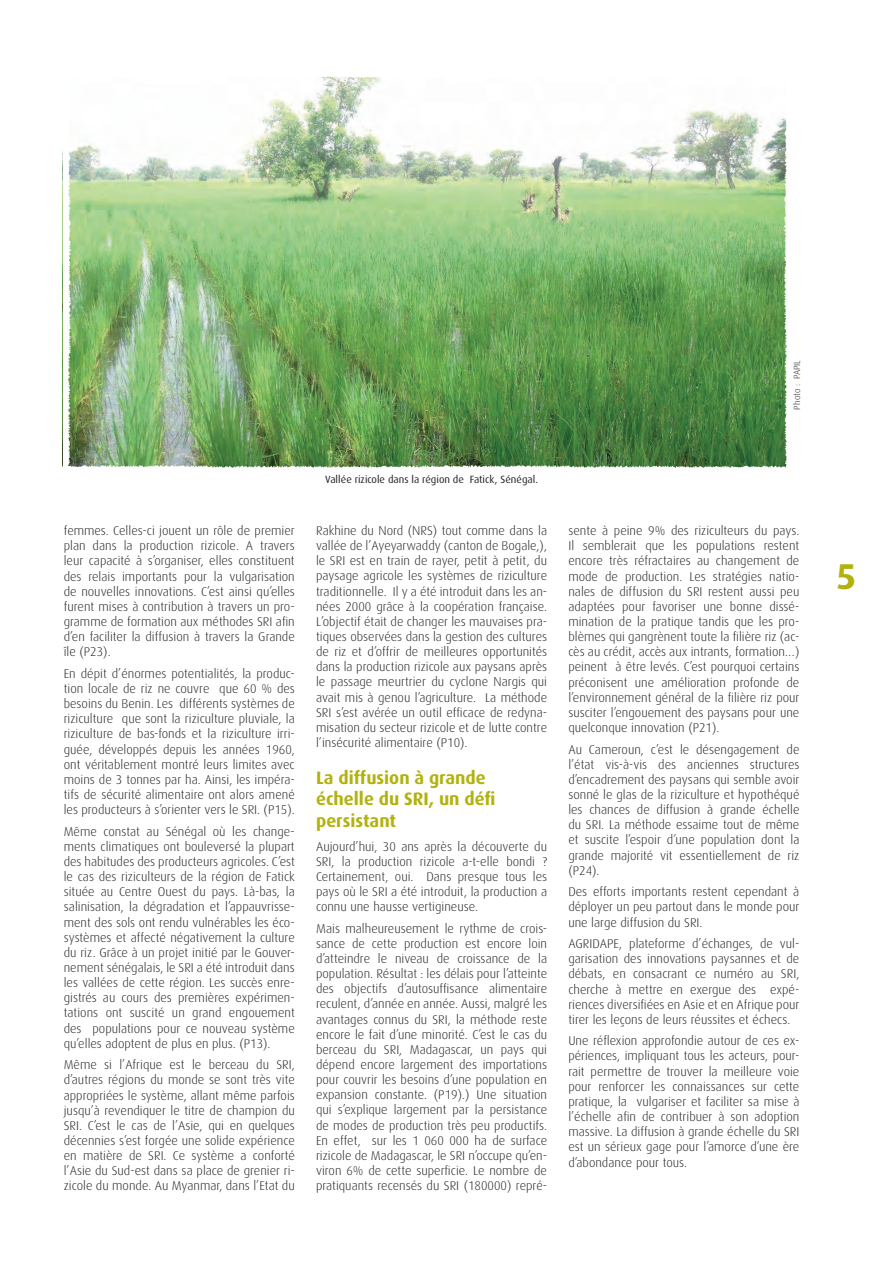
<style>
.page{position:relative;width:893px;height:1263px;background:#fff}
.page>*{position:absolute;margin:0;border:0;box-sizing:border-box;transform-origin:0 0}
.t1{font:700 36px "Dax";color:#b2b20e}
.petitTitre{font:700 18px/21.6px "Dax";color:#b2b20e}
.texte_courant{font:300 12.75px/15.1px "Dax";color:#231f20;text-align:justify}
.legend_texte{font:10.5px "Dax";color:#231f20}
.Légende{font:300 9px "Dax";color:#231f20}
</style>
<div class="page">
<img style="left:62px;top:79px;width:723px;height:386px">
<img style="left:62px;top:465px;width:723px;height:3px">
<img style="left:321px;top:76px;width:59px;height:3px">
<img style="left:64px;top:79px;width:6px;height:389px">
<img style="left:785px;top:117px;width:2px;height:351px">
<p class="Légende" style="left:792px;top:410px;width:51px;rotate:-90deg">Photo : PAPIL</p>
<p class="texte_courant" style="left:64px;top:523px;width:233px">femmes. Celles-ci jouent un rôle de premier plan dans la production rizicole. A travers leur capacité à s’organiser, elles constituent des relais importants pour la vulgarisation de nouvelles innovations. C’est ainsi qu’elles furent mises à contribution à travers un pro&shy;gramme de formation aux méthodes SRI afin d’en faciliter la diffusion à travers la Grande île (P23).</p>
<p class="texte_courant" style="left:64px;top:666px;width:233px">En dépit d’énormes potentialités, la produc&shy;tion locale de riz ne couvre que 60 % des besoins du Benin. Les différents systèmes de riziculture que sont la riziculture pluviale, la riziculture de bas-fonds et la riziculture irri&shy;guée, développés depuis les années 1960, ont véritablement montré leurs limites avec moins de 3 tonnes par ha. Ainsi, les impéra&shy;tifs de sécurité alimentaire ont alors amené les producteurs à s’orienter vers le SRI. (P15).</p>
<p class="texte_courant" style="left:64px;top:824px;width:233px">Même constat au Sénégal où les change&shy;ments climatiques ont bouleversé la plupart des habitudes des producteurs agricoles. C’est le cas des riziculteurs de la région de Fatick située au Centre Ouest du pays. Là-bas, la salinisation, la dégradation et l’appauvrisse&shy;ment des sols ont rendu vulnérables les éco&shy;systèmes et affecté négativement la culture du riz. Grâce à un projet initié par le Gouver&shy;nement sénégalais, le SRI a été introduit dans les vallées de cette région. Les succès enre&shy;gistrés au cours des premières expérimen&shy;tations ont suscité un grand engouement des populations pour ce nouveau système qu’elles adoptent de plus en plus. (P13).</p>
<p class="texte_courant" style="left:64px;top:1057px;width:233px">Même si l’Afrique est le berceau du SRI, d’autres régions du monde se sont très vite appropriées le système, allant même parfois jusqu’à revendiquer le titre de champion du SRI. C’est le cas de l’Asie, qui en quelques décennies s’est forgée une solide expérience en matière de SRI. Ce système a conforté l’Asie du Sud-est dans sa place de grenier ri&shy;zicole du monde. Au Myanmar, dans l’Etat du</p>
<p class="legend_texte" style="left:325px;top:473px;width:214px">Vallée rizicole dans la région de Fatick, Sénégal.</p>
<p class="texte_courant" style="left:316px;top:523px;width:233px">Rakhine du Nord (NRS) tout comme dans la vallée de l’Ayeyarwaddy (canton de Bogale,), le SRI est en train de rayer, petit à petit, du paysage agricole les systèmes de riziculture traditionnelle. Il y a été introduit dans les an&shy;nées 2000 grâce à la coopération française.<br>L’objectif était de changer les mauvaises pra&shy;tiques observées dans la gestion des cultures de riz et d’offrir de meilleures opportunités dans la production rizicole aux paysans après le passage meurtrier du cyclone Nargis qui avait mis à genou l’agriculture. La méthode SRI s’est avérée un outil efficace de redyna&shy;misation du secteur rizicole et de lutte contre l’insécurité alimentaire (P10).</p>
<p class="petitTitre" style="left:316px;top:767px;width:181px">La diffusion à grande échelle du SRI, un défi persistant</p>
<p class="texte_courant" style="left:316px;top:839px;width:233px">Aujourd’hui, 30 ans après la découverte du SRI, la production rizicole a-t-elle bondi ?<br>Certainement, oui. Dans presque tous les pays où le SRI a été introduit, la production a connu une hausse vertigineuse.</p>
<p class="texte_courant" style="left:316px;top:921px;width:233px">Mais malheureusement le rythme de crois&shy;sance de cette production est encore loin d’atteindre le niveau de croissance de la population. Résultat : les délais pour l’atteinte des objectifs d’autosuffisance alimentaire reculent, d’année en année. Aussi, malgré les avantages connus du SRI, la méthode reste encore le fait d’une minorité. C’est le cas du berceau du SRI, Madagascar, un pays qui dépend encore largement des importations pour couvrir les besoins d’une population en expansion constante. (P19).) Une situation qui s’explique largement par la persistance de modes de production très peu productifs.<br>En effet, sur les 1 060 000 ha de surface rizicole de Madagascar, le SRI n’occupe qu’en&shy;viron 6% de cette superficie. Le nombre de pratiquants recensés du SRI (180000) repré-</p>
<p class="texte_courant" style="left:568px;top:523px;width:233px">sente à peine 9% des riziculteurs du pays.<br>Il semblerait que les populations restent encore très réfractaires au changement de mode de production. Les stratégies natio&shy;nales de diffusion du SRI restent aussi peu adaptées pour favoriser une bonne dissé&shy;mination de la pratique tandis que les pro&shy;blèmes qui gangrènent toute la filière riz (ac&shy;cès au crédit, accès aux intrants, formation…) peinent à être levés. C’est pourquoi certains préconisent une amélioration profonde de l’environnement général de la filière riz pour susciter l’engouement des paysans pour une quelconque innovation (P21).</p>
<p class="texte_courant" style="left:568px;top:742px;width:233px">Au Cameroun, c’est le désengagement de l’état vis-à-vis des anciennes structures d’encadrement des paysans qui semble avoir sonné le glas de la riziculture et hypothéqué les chances de diffusion à grande échelle du SRI. La méthode essaime tout de même et suscite l’espoir d’une population dont la grande majorité vit essentiellement de riz (P24).</p>
<p class="texte_courant" style="left:568px;top:884px;width:233px">Des efforts importants restent cependant à déployer un peu partout dans le monde pour une large diffusion du SRI.</p>
<p class="texte_courant" style="left:568px;top:936px;width:233px">AGRIDAPE, plateforme d’échanges, de vul&shy;garisation des innovations paysannes et de débats, en consacrant ce numéro au SRI, cherche à mettre en exergue des expé&shy;riences diversifiées en Asie et en Afrique pour tirer les leçons de leurs réussites et échecs.</p>
<p class="texte_courant" style="left:568px;top:1033px;width:233px">Une réflexion approfondie autour de ces ex&shy;périences, impliquant tous les acteurs, pour&shy;rait permettre de trouver la meilleure voie pour renforcer les connaissances sur cette pratique, la vulgariser et faciliter sa mise à l’échelle afin de contribuer à son adoption massive. La diffusion à grande échelle du SRI est un sérieux gage pour l’amorce d’une ère d’abondance pour tous.</p>
<p class="t1" style="left:836px;top:556px;width:22px">5</p>
</div>
